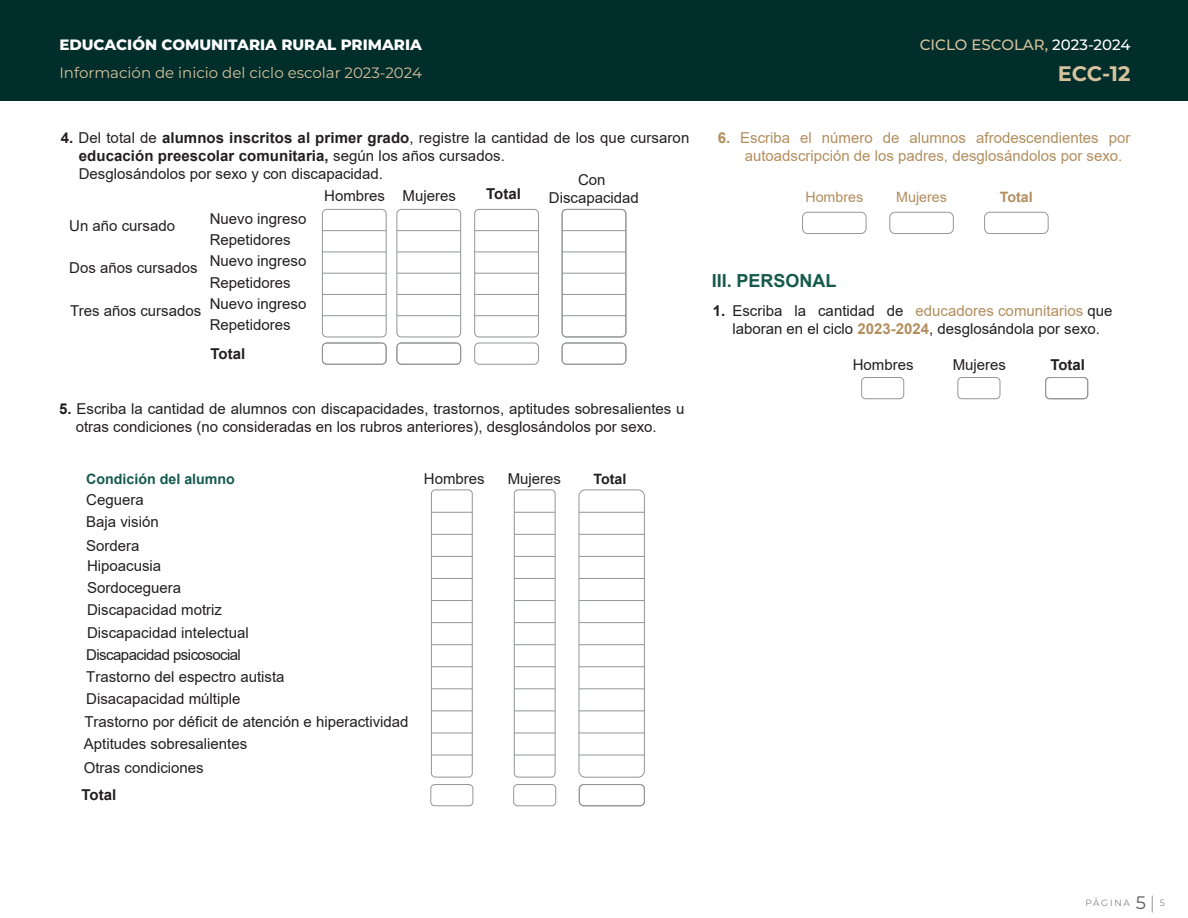
<style>
.page{position:relative;width:1188px;height:918px;background:#fff}
.page>*{position:absolute;margin:0;border:0;box-sizing:border-box;transform-origin:0 0}
.t1{font:700 21px "Montserrat";color:#d7c29d}
.t2{font:700 18px "Arial";color:#165a4e}
.t3{font:15px/22px "Arial";color:#231f20}
.t4{font:15px/18px "Arial";color:#b28e5e}
.t5{font:15px "Montserrat";color:#d7c29d}
.t6{font:800 15px "Montserrat";color:#fff}
.t7{font:700 15px "Arial";color:#231f20}
.t8{font:500 15px "Montserrat";color:#d7c29d}
.t9{font:700 14.25px "Arial";color:#165a4e}
.t10{font:14.25px "Arial";color:#b28e5e}
.t11{font:700 14.25px "Arial";color:#231f20}
.t12{font:700 14.25px "Arial";color:#b28e5e}
.t13{font:300 9px "Montserrat";letter-spacing:.2em;color:#57585a}
.s1{font-weight:700}
.s2{color:#fff}
.s3{color:#b28e5e}
.s4{font-weight:700;color:#b28e5e}
.s5{font-weight:400;font-size:18px}
.s6{font-weight:200;font-size:18px}
</style>
<div class="page">
<div style="left:861px;top:377px;width:43px;height:22px;border:1px solid #939598;border-radius:4px"></div>
<div style="left:431px;top:784px;width:42px;height:22px;border:1px solid #939598;border-radius:4px"></div>
<div style="left:513px;top:784px;width:43px;height:22px;border:1px solid #939598;border-radius:4px"></div>
<div style="left:958px;top:377px;width:42px;height:22px;border:1px solid #939598;border-radius:4px"></div>
<div style="left:1045px;top:377px;width:43px;height:22px;border:1px solid #939598;border-radius:4px"></div>
<div style="left:322px;top:209px;width:64px;height:128px;border:1px solid #939598;border-radius:4px"></div>
<hr style="left:322px;top:230px;width:64px;height:1px;background:#939598">
<hr style="left:322px;top:252px;width:64px;height:1px;background:#939598">
<hr style="left:322px;top:273px;width:64px;height:1px;background:#939598">
<hr style="left:322px;top:294px;width:64px;height:1px;background:#939598">
<hr style="left:322px;top:315px;width:64px;height:1px;background:#939598">
<div style="left:322px;top:343px;width:64px;height:22px;border:1px solid #939598;border-radius:4px"></div>
<div style="left:579px;top:784px;width:66px;height:22px;border:1px solid #939598;border-radius:4px"></div>
<div style="left:397px;top:209px;width:64px;height:128px;border:1px solid #939598;border-radius:4px"></div>
<hr style="left:397px;top:230px;width:64px;height:1px;background:#939598">
<hr style="left:397px;top:252px;width:64px;height:1px;background:#939598">
<hr style="left:397px;top:273px;width:64px;height:1px;background:#939598">
<hr style="left:397px;top:294px;width:64px;height:1px;background:#939598">
<hr style="left:397px;top:315px;width:64px;height:1px;background:#939598">
<div style="left:397px;top:343px;width:64px;height:22px;border:1px solid #939598;border-radius:4px"></div>
<div style="left:474px;top:209px;width:65px;height:128px;border:1px solid #939598;border-radius:4px"></div>
<hr style="left:475px;top:230px;width:63px;height:1px;background:#939598">
<hr style="left:475px;top:252px;width:63px;height:1px;background:#939598">
<hr style="left:475px;top:273px;width:63px;height:1px;background:#939598">
<hr style="left:475px;top:294px;width:63px;height:1px;background:#939598">
<hr style="left:475px;top:315px;width:63px;height:1px;background:#939598">
<div style="left:474px;top:343px;width:65px;height:22px;border:1px solid #939598;border-radius:4px"></div>
<div style="left:562px;top:209px;width:64px;height:128px;border:1px solid #939598;border-radius:4px"></div>
<hr style="left:562px;top:230px;width:64px;height:1px;background:#939598">
<hr style="left:562px;top:252px;width:64px;height:1px;background:#939598">
<hr style="left:562px;top:273px;width:64px;height:1px;background:#939598">
<hr style="left:562px;top:294px;width:64px;height:1px;background:#939598">
<hr style="left:562px;top:315px;width:64px;height:1px;background:#939598">
<div style="left:562px;top:343px;width:64px;height:22px;border:1px solid #939598;border-radius:4px"></div>
<div style="left:0;top:0;width:1188px;height:100px;background:#012d2a"></div>
<hr style="left:431px;top:512px;width:41px;height:1px;background:#939598">
<hr style="left:431px;top:534px;width:41px;height:1px;background:#939598">
<hr style="left:431px;top:556px;width:41px;height:1px;background:#939598">
<hr style="left:431px;top:578px;width:41px;height:1px;background:#939598">
<hr style="left:431px;top:600px;width:41px;height:1px;background:#939598">
<hr style="left:431px;top:622px;width:41px;height:1px;background:#939598">
<hr style="left:431px;top:644px;width:41px;height:1px;background:#939598">
<hr style="left:431px;top:666px;width:41px;height:1px;background:#939598">
<hr style="left:431px;top:689px;width:41px;height:1px;background:#939598">
<hr style="left:431px;top:711px;width:41px;height:1px;background:#939598">
<hr style="left:431px;top:733px;width:41px;height:1px;background:#939598">
<hr style="left:431px;top:755px;width:41px;height:1px;background:#939598">
<hr style="left:579px;top:512px;width:65px;height:1px;background:#939598">
<hr style="left:579px;top:534px;width:65px;height:1px;background:#939598">
<hr style="left:579px;top:556px;width:65px;height:1px;background:#939598">
<hr style="left:579px;top:578px;width:65px;height:1px;background:#939598">
<hr style="left:579px;top:600px;width:65px;height:1px;background:#939598">
<hr style="left:579px;top:622px;width:65px;height:1px;background:#939598">
<hr style="left:579px;top:644px;width:65px;height:1px;background:#939598">
<hr style="left:579px;top:666px;width:65px;height:1px;background:#939598">
<hr style="left:579px;top:689px;width:65px;height:1px;background:#939598">
<hr style="left:579px;top:711px;width:65px;height:1px;background:#939598">
<hr style="left:579px;top:733px;width:65px;height:1px;background:#939598">
<hr style="left:579px;top:755px;width:65px;height:1px;background:#939598">
<div style="left:431px;top:490px;width:42px;height:287px;border:1px solid #939598;border-radius:4px"></div>
<hr style="left:514px;top:512px;width:41px;height:1px;background:#939598">
<hr style="left:514px;top:534px;width:41px;height:1px;background:#939598">
<hr style="left:514px;top:556px;width:41px;height:1px;background:#939598">
<hr style="left:514px;top:578px;width:41px;height:1px;background:#939598">
<hr style="left:514px;top:600px;width:41px;height:1px;background:#939598">
<hr style="left:514px;top:622px;width:41px;height:1px;background:#939598">
<hr style="left:514px;top:644px;width:41px;height:1px;background:#939598">
<hr style="left:514px;top:666px;width:41px;height:1px;background:#939598">
<hr style="left:514px;top:689px;width:41px;height:1px;background:#939598">
<hr style="left:514px;top:711px;width:41px;height:1px;background:#939598">
<hr style="left:514px;top:733px;width:41px;height:1px;background:#939598">
<hr style="left:514px;top:755px;width:41px;height:1px;background:#939598">
<div style="left:514px;top:490px;width:41px;height:287px;border:1px solid #939598;border-radius:4px"></div>
<div style="left:984px;top:212px;width:64px;height:22px;border:1px solid #939598;border-radius:5px"></div>
<div style="left:890px;top:212px;width:64px;height:22px;border:1px solid #939598;border-radius:5px"></div>
<div style="left:802px;top:212px;width:64px;height:22px;border:1px solid #939598;border-radius:5px"></div>
<div style="left:579px;top:490px;width:66px;height:287px;border:1px solid #939598;border-radius:6px"></div>
<p class="t6" style="left:59px;top:33px;width:364px">EDUCACIÓN COMUNITARIA RURAL PRIMARIA</p>
<p class="t5" style="left:59px;top:63px;width:364px">Información de inicio del ciclo escolar 2023-2024</p>
<p class="t3" style="left:79px;top:128px;width:612px;line-height:18px;text-indent:-18px"><span class="s1">4.</span> Del total de <span class="s1">alumnos inscritos al primer grado</span>, registre la cantidad de los que cursaron <span class="s1">educación preescolar comunitaria,</span> según los años cursados.<br>Desglosándolos por sexo y con discapacidad.</p>
<p class="t3" style="left:578px;top:168px;width:29px">Con</p>
<p class="t3" style="left:69px;top:214px;width:107px">Un año cursado</p>
<p class="t3" style="left:69px;top:257px;width:130px">Dos años cursados</p>
<p class="t3" style="left:70px;top:299px;width:133px">Tres años cursados</p>
<p class="t3" style="left:210px;top:208px;width:98px;line-height:21.3px">Nuevo ingreso<br>Repetidores<br>Nuevo ingreso<br>Repetidores<br>Nuevo ingreso<br>Repetidores</p>
<p class="t7" style="left:211px;top:343px;width:36px">Total</p>
<p class="t3" style="left:324px;top:184px;width:133px">Hombres Mujeres</p>
<p class="t7" style="left:486px;top:183px;width:36px">Total</p>
<p class="t3" style="left:549px;top:186px;width:92px">Discapacidad</p>
<p class="t3" style="left:76px;top:399px;width:610px;line-height:18px;text-indent:-17px"><span class="s1">5.</span> Escriba la cantidad de alumnos con discapacidades, trastornos, aptitudes sobresalientes u otras condiciones (no consideradas en los rubros anteriores), desglosándolos por sexo.</p>
<p class="t9" style="left:86px;top:469px;width:150px">Condición del alumno</p>
<p class="t3" style="left:424px;top:467px;width:62px">Hombres</p>
<p class="t3" style="left:508px;top:467px;width:55px">Mujeres</p>
<p class="t11" style="left:593px;top:469px;width:34px">Total</p>
<p class="t3" style="left:86px;top:489px;width:74px">Ceguera<br>Baja visión</p>
<p class="t3" style="left:86px;top:534px;width:55px">Sordera</p>
<p class="t3" style="left:86px;top:577px;width:200px">Sordoceguera<br>Discapacidad motriz<br>Discapacidad intelectual<br>Discapacidad psicosocial<br>Trastorno del espectro autista<br>Disacapacidad múltiple</p>
<p class="t3" style="left:87px;top:555px;width:76px">Hipoacusia</p>
<p class="t3" style="left:84px;top:711px;width:326px">Trastorno por déficit de atención e hiperactividad<br>Aptitudes sobresalientes</p>
<p class="t7" style="left:81px;top:785px;width:36px">Total</p>
<p class="t3" style="left:84px;top:756px;width:122px">Otras condiciones</p>
<p class="t8" style="left:920px;top:34px;width:212px">CICLO ESCOLAR, <span class="s2">2023-2024</span></p>
<h1 class="t1" style="left:1058px;top:59px;width:74px">ECC-12</h1>
<p class="t4" style="left:745px;top:128px;width:387px;text-indent:-27px"><span class="s1">6.</span> Escriba el número de alumnos afrodescendientes por autoadscripción de los padres, desglosándolos por sexo.</p>
<p class="t10" style="left:805px;top:187px;width:59px">Hombres</p>
<p class="t10" style="left:896px;top:187px;width:52px">Mujeres</p>
<p class="t12" style="left:1000px;top:187px;width:34px">Total</p>
<p class="t2" style="left:712px;top:268px;width:126px">III. PERSONAL</p>
<p class="t3" style="left:732px;top:302px;width:381px;line-height:18px">Escriba la cantidad de <span class="s3">educadores comunitarios</span> que laboran en el ciclo <span class="s4">2023-2024</span>, desglosándola por sexo.</p>
<p class="t3" style="left:853px;top:354px;width:62px">Hombres</p>
<p class="t3" style="left:953px;top:354px;width:55px">Mujeres</p>
<p class="t7" style="left:1050px;top:354px;width:36px">Total</p>
<p class="t7" style="left:713px;top:300px;width:14px">1.</p>
<p class="t13" style="left:1085px;top:896px;width:81px">PĀGINA <span class="s5">5</span><span class="s6">|</span> 5</p>
</div>
